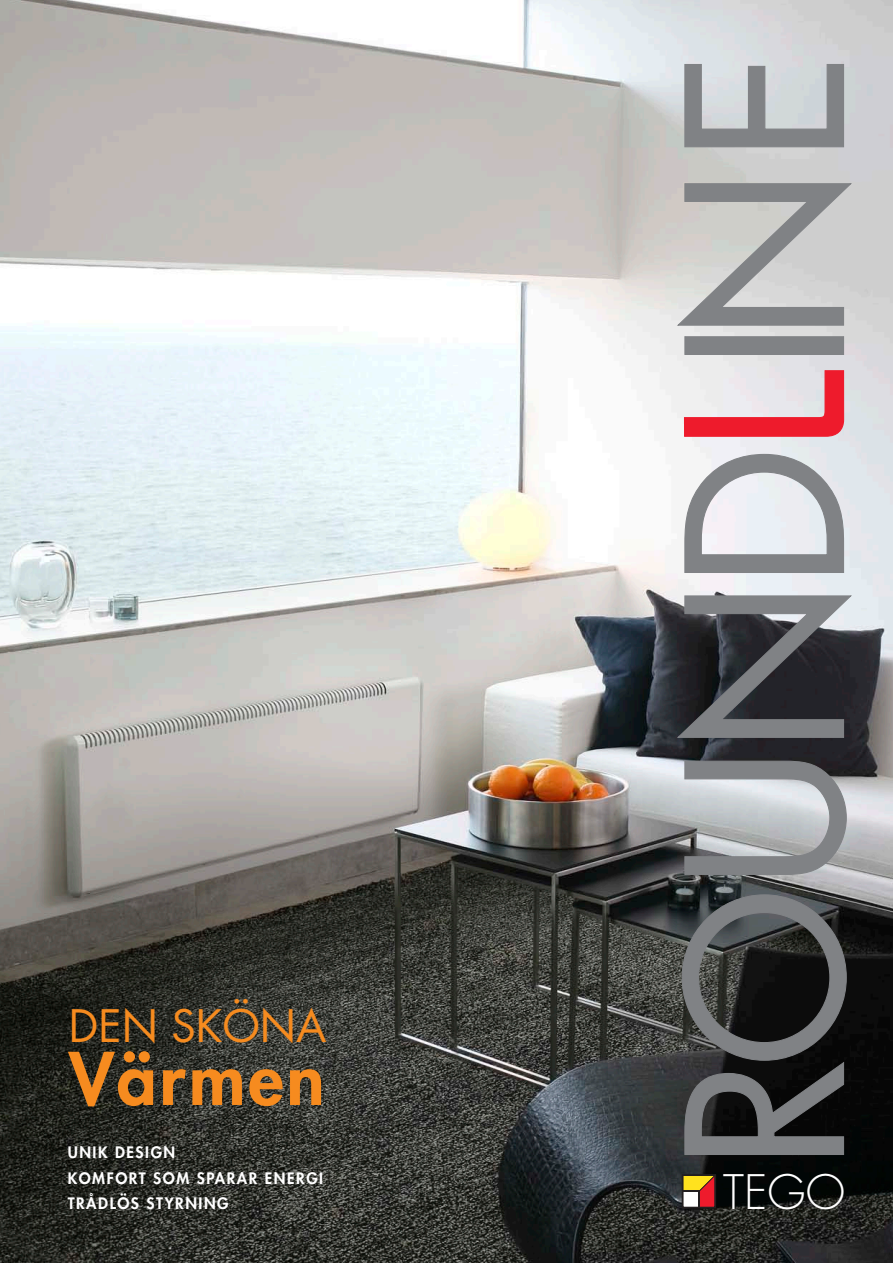
<style>
.page{position:relative;width:893px;height:1263px;background:#fff}
.page>*{position:absolute;margin:0;border:0;box-sizing:border-box;transform-origin:0 0}
.t1{font:800 70.65px "Futura";letter-spacing:.04em;color:#f68b1f}
.t2{font:300 46.2px "Futura";color:#fff}
.t3{font:43.5px "Futura";color:#f68b1f}
.t4{font:800 15.45px/25.2px "Futura";letter-spacing:.1em;color:#fff}
</style>
<div class="page">
<img style="left:0;top:0;width:893px;height:1263px">
<svg style="left:683px;top:370px;width:162px;height:67px;background:#ea9ca4"></svg>
<svg style="left:681px;top:894px;width:166px;height:261px;background:#424344"></svg>
<svg style="left:684px;top:760px;width:163px;height:115px;background:#a4a7aa"></svg>
<svg style="left:677px;top:595px;width:176px;height:144px;background:#4c4d52"></svg>
<svg style="left:684px;top:453px;width:161px;height:120px"></svg>
<svg style="left:684px;top:63px;width:161px;height:85px;background:#acb0b3"></svg>
<svg style="left:677px;top:183px;width:176px;height:144px;background:#b6b6b6"></svg>
<div style="left:685px;top:337px;width:158px;height:17px;background:#808285"></div>
<div style="left:684px;top:336px;width:160px;height:19px;border:1px solid #808285"></div>
<div style="left:682px;top:1174px;width:34px;height:34px;border:2px solid #231f20"></div>
<svg style="left:683px;top:1174px;width:33px;height:33px"></svg>
<p class="t3" style="left:69px;top:996px;width:259px">DEN SKÖNA</p>
<p class="t1" style="left:69px;top:1032px;width:257px">Värmen</p>
<p class="t4" style="left:68px;top:1140px;width:257px">UNIK DESIGN<br>KOMFORT SOM SPARAR ENERGI</p>
<p class="t4" style="left:68px;top:1190px;width:162px">TRÅDLÖS STYRNING</p>
<p class="t2" style="left:723px;top:1162px;width:123px">TEGO</p>
</div>
